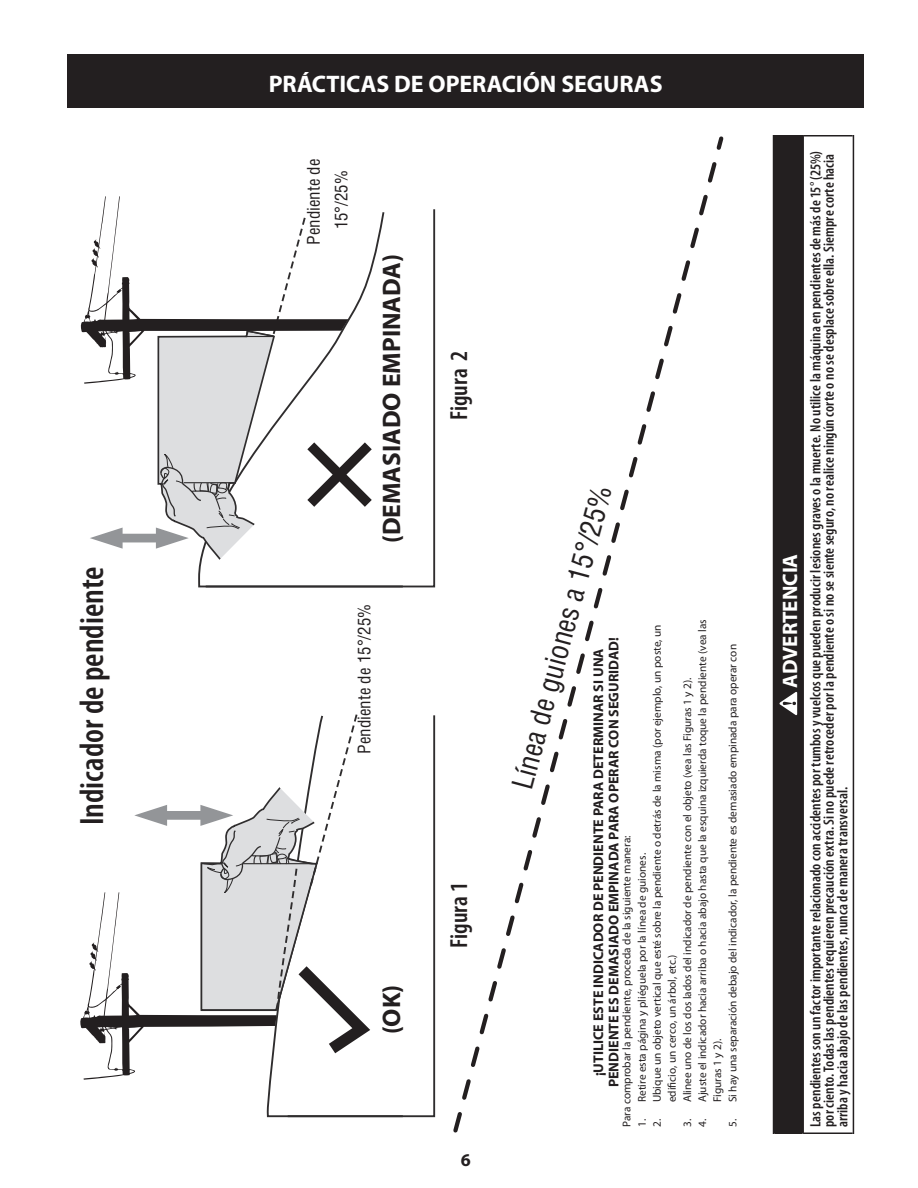
<style>
.page{position:relative;width:918px;height:1188px;background:#fff}
.page>*{position:absolute;margin:0;border:0;box-sizing:border-box;transform-origin:0 0}
.t1{font:600 condensed 33.9px "Myriad Pro";color:#231f20}
.t2{font:condensed 28.2px "Helvetica";color:#231f20}
.t3{font:700 25.5px "Myriad Pro";color:#231f20}
.t4{font:600 condensed 24.75px "Myriad Pro";color:#231f20}
.t5{font:700 24px "Myriad Pro";color:#fff}
.t6{font:700 21px "Myriad Pro";letter-spacing:-.005em;color:#fff}
.t7{font:700 18px "Myriad Pro";color:#231f20}
.t8{font:condensed 16.95px/27.6px "Helvetica";color:#231f20;text-align:center}
.t9{font:600 condensed 15px/13.5px "Myriad Pro";letter-spacing:.005em;color:#231f20}
.t10{font:700 14.1px/15.1px "Myriad Pro";color:#231f20;text-align:center}
.t11{font:11.25px/15.1px "Myriad Pro";color:#231f20}
</style>
<div class="page">
<div style="left:68px;top:54px;width:796px;height:54px;background:#231f20"></div>
<svg style="left:286px;top:715px;width:150px;height:403px"></svg>
<svg style="left:405px;top:209px;width:31px;height:379px"></svg>
<svg style="left:198px;top:212px;width:207px;height:376px"></svg>
<svg style="left:453px;top:136px;width:271px;height:997px"></svg>
<svg style="left:80px;top:196px;width:268px;height:188px"></svg>
<svg style="left:80px;top:714px;width:290px;height:366px"></svg>
<svg style="left:90px;top:216px;width:282px;height:345px"></svg>
<div style="left:774px;top:136px;width:29px;height:997px;background:#231f20"></div>
<hr style="left:773px;top:135px;width:1px;height:999px;background:#231f20">
<hr style="left:774px;top:1132px;width:28px;height:2px;background:#231f20">
<svg style="left:774px;top:135px;width:28px;height:1px"></svg>
<hr style="left:802px;top:135px;width:2px;height:999px;background:#231f20">
<hr style="left:804px;top:1132px;width:49px;height:2px;background:#231f20">
<hr style="left:804px;top:135px;width:49px;height:1px;background:#231f20">
<hr style="left:853px;top:135px;width:1px;height:999px;background:#231f20">
<svg style="left:779px;top:692px;width:18px;height:23px"></svg>
<svg style="left:668px;top:1082px;width:8px;height:5px"></svg>
<h1 class="t1" style="left:73px;top:825px;width:260px;rotate:-90deg">Indicador de pendiente</h1>
<h3 class="t5" style="left:269px;top:68px;width:395px">PRÁCTICAS DE OPERACIÓN SEGURAS</h3>
<h3 class="t8" style="left:300px;top:245px;width:88px;rotate:-90deg">Pendiente de<br>15°/25%</h3>
<h3 class="t3" style="left:375px;top:543px;width:291px;rotate:-90deg">(DEMASIADO EMPINADA)</h3>
<h3 class="t8" style="left:350px;top:754px;width:151px;rotate:-90deg">Pendiente de 15°/25%</h3>
<h3 class="t3" style="left:375px;top:1034px;width:51px;rotate:-90deg">(OK)</h3>
<h3 class="t4" style="left:445px;top:420px;width:71px;rotate:-90deg">Figura 2</h3>
<h3 class="t4" style="left:445px;top:948px;width:67px;rotate:-90deg">Figura 1</h3>
<h3 class="t7" style="left:461px;top:1148px;width:11px">6</h3>
<h2 class="t2" style="left:504px;top:784px;width:316px;rotate:-75deg">Línea de guiones a 15°/25%</h2>
<p class="t11" style="left:695px;top:1102px;width:484px;text-indent:-25px;rotate:-90deg">4. Ajuste el indicador hacia arriba o hacia abajo hasta que la esquina izquierda toque la pendiente (vea las<br>Figuras 1 y 2).</p>
<p class="t11" style="left:649px;top:1102px;width:479px;text-indent:-25px;rotate:-90deg">2. Ubique un objeto vertical que esté sobre la pendiente o detrás de la misma (por ejemplo, un poste, un edi cio, un cerco, un árbol, etc.)</p>
<p class="t10" style="left:591px;top:1087px;width:451px;rotate:-90deg">¡UTILICE ESTE INDICADOR DE PENDIENTE PARA DETERMINAR SI UNA<br>PENDIENTE ES DEMASIADO EMPINADA PARA OPERAR CON SEGURIDAD!</p>
<p class="t11" style="left:725px;top:1127px;width:484px;rotate:-90deg">5. Si hay una separación debajo del indicador, la pendiente es demasiado empinada para operar con</p>
<p class="t11" style="left:680px;top:1127px;width:451px;rotate:-90deg">3. Alinee uno de los dos lados del indicador de pendiente con el objeto (vea las Figuras 1 y 2).</p>
<p class="t11" style="left:619px;top:1127px;width:293px;rotate:-90deg">Para comprobar la pendiente, proceda de la siguiente manera:</p>
<p class="t11" style="left:634px;top:1127px;width:275px;rotate:-90deg">1. Retire esta página y pliéguela por la línea de guiones.</p>
<h3 class="t6" style="left:776px;top:688px;width:135px;rotate:-90deg">ADVERTENCIA</h3>
<p class="t9" style="left:808px;top:1127px;width:978px;rotate:-90deg">Las pendientes son un factor importante relacionado con accidentes por tumbos y vuelcos que pueden producir lesiones graves o la muerte. No utilice la máquina en pendientes de más de 15° (25%) por ciento. Todas las pendientes requieren precaución extra. Si no puede retroceder por la pendiente o si no se siente seguro, no realice ningún corte o no se desplace sobre ella. Siempre corte hacia arriba y hacia abajo de las pendientes, nunca de manera transversal.</p>
</div>
